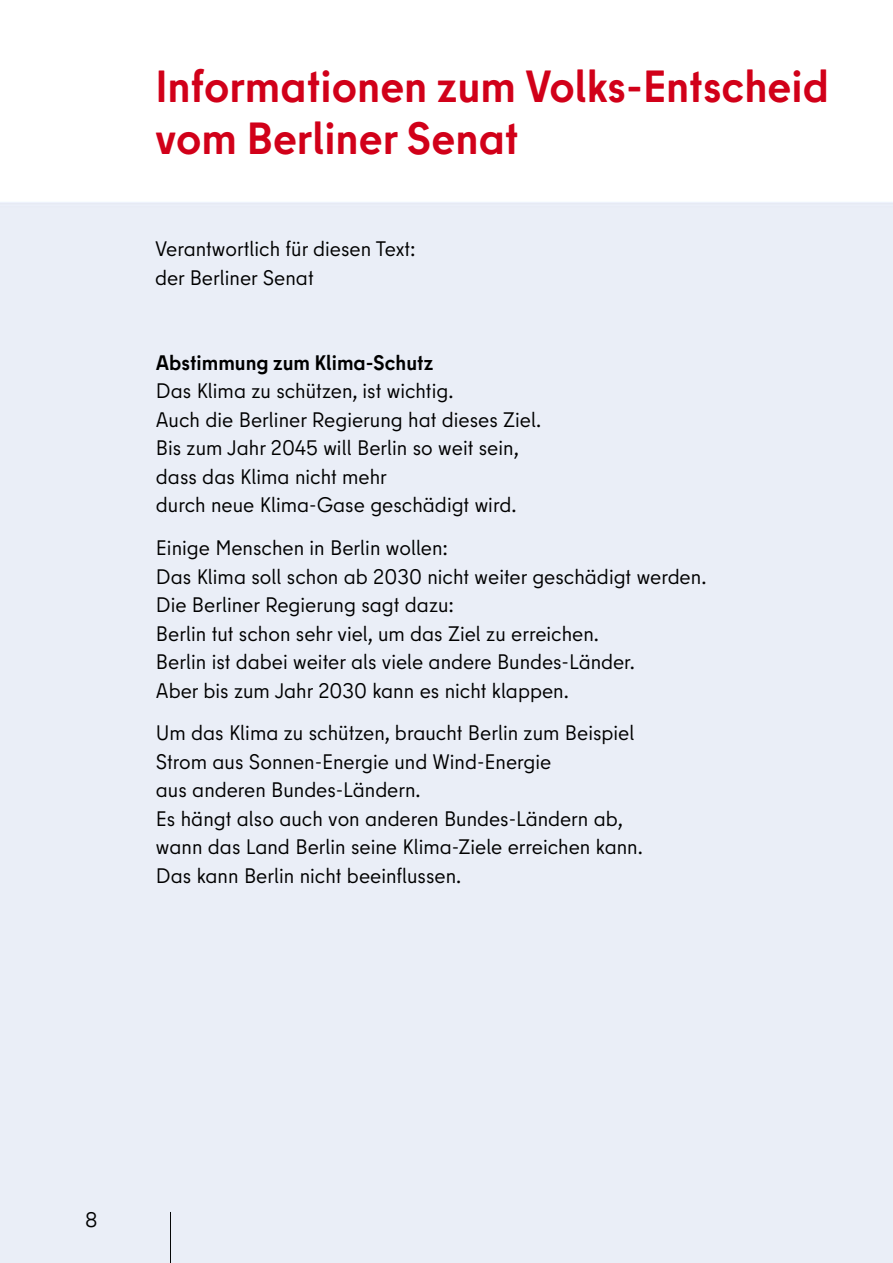
<style>
.page{position:relative;width:893px;height:1263px;background:#fff}
.page>*{position:absolute;margin:0;border:0;box-sizing:border-box;transform-origin:0 0}
.t1{font:700 45px/52.5px "Berlin Type";color:#d10019}
.t2{font:21px/28.5px "Berlin Type";color:#000}
.t3{font:700 21px "Berlin Type";color:#000}
</style>
<div class="page">
<hr style="left:170px;top:1212px;width:1px;height:51px;background:#000">
<h2 class="t1" style="left:155px;top:60px;width:675px">Informationen zum Volks-Entscheid vom Berliner Senat</h2>
<p class="t2" style="left:155px;top:235px;width:262px">Verantwortlich für diesen Text: der Berliner Senat</p>
<p class="t3" style="left:156px;top:349px;width:279px">Abstimmung zum Klima-Schutz</p>
<p class="t2" style="left:156px;top:377px;width:387px">Das Klima zu schützen, ist wichtig.<br>Auch die Berliner Regierung hat dieses Ziel.<br>Bis zum Jahr 2045 will Berlin so weit sein, dass das Klima nicht mehr<br>durch neue Klima-Gase geschädigt wird.</p>
<p class="t2" style="left:156px;top:534px;width:552px">Einige Menschen in Berlin wollen:<br>Das Klima soll schon ab 2030 nicht weiter geschädigt werden.<br>Die Berliner Regierung sagt dazu:<br>Berlin tut schon sehr viel, um das Ziel zu erreichen.<br>Berlin ist dabei weiter als viele andere Bundes-Länder.<br>Aber bis zum Jahr 2030 kann es nicht klappen.</p>
<p class="t2" style="left:156px;top:719px;width:488px">Um das Klima zu schützen, braucht Berlin zum Beispiel Strom aus Sonnen-Energie und Wind-Energie<br>aus anderen Bundes-Ländern.<br>Es hängt also auch von anderen Bundes-Ländern ab, wann das Land Berlin seine Klima-Ziele erreichen kann.<br>Das kann Berlin nicht beeinflussen.</p>
<p class="t2" style="left:85px;top:1205px;width:14px">8</p>
</div>
